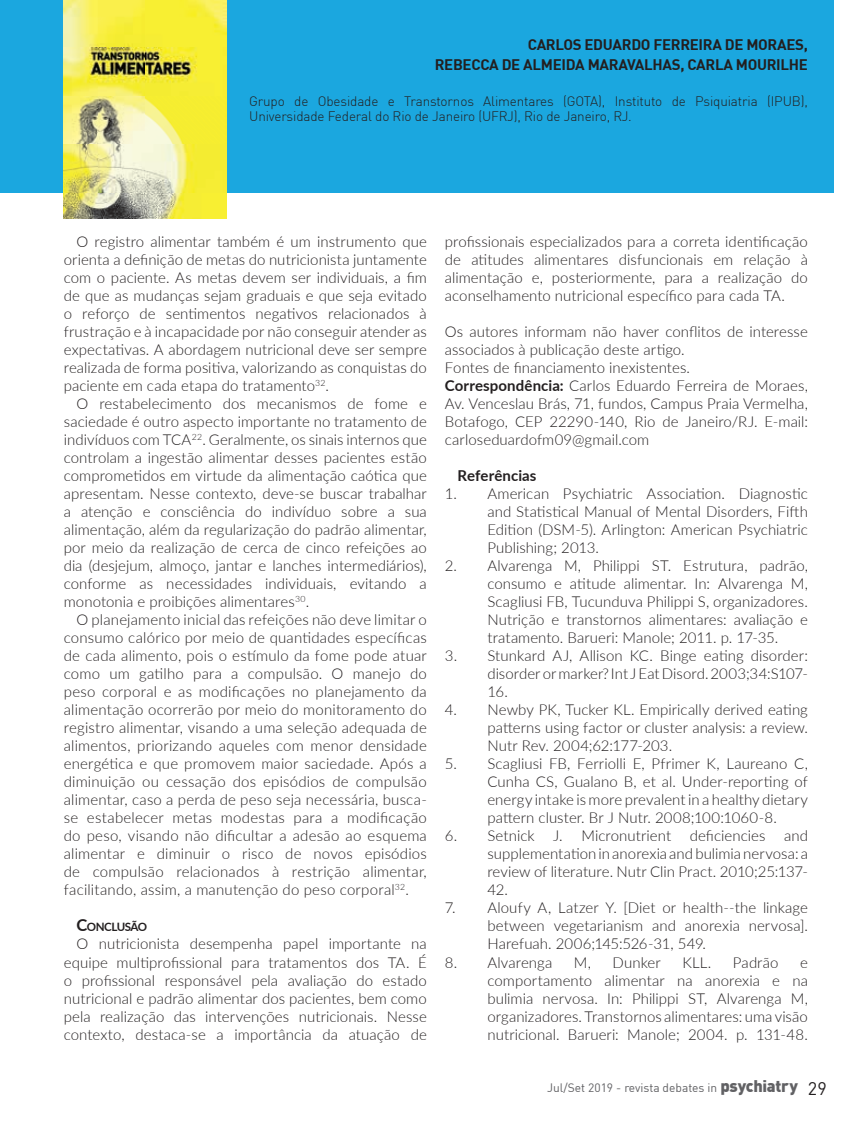
<style>
.page{position:relative;width:859px;height:1132px;background:#fff}
.page>*{position:absolute;margin:0;border:0;box-sizing:border-box;transform-origin:0 0}
.t1{font:300 15px/18px "Lato";letter-spacing:.005em;color:#231f20;text-align:justify}
.t2{font:700 15px/19.5px "DIN";letter-spacing:-.02em;color:#231f20;text-align:right}
.t3{font:700 15px "Lato";letter-spacing:.005em;color:#231f20}
.t4{font:300 13.5px/15px "DIN";letter-spacing:-.01em;color:#231f20}
.t5{font:12px "DIN";color:#616164}
.t6{font:700 11.55px "Lato";letter-spacing:-.045em;color:#231f20}
.s1{font-size:16.5px}
.s2{font-weight:700}
.s3{font-weight:900;font-size:16.5px}
.s4{font-size:18px;color:#231f20}
</style>
<div class="page">
<div style="left:0;top:0;width:833px;height:192px;background:#1ba7df"></div>
<img style="left:64px;top:0;width:163px;height:218px">
<p class="t2" style="left:435px;top:36px;width:375px">CARLOS EDUARDO FERREIRA DE MORAES,<br>REBECCA DE ALMEIDA MARAVALHAS, CARLA MOURILHE</p>
<p class="t4" style="left:249px;top:95px;width:560px">Grupo de Obesidade e Transtornos Alimentares (GOTA), Instituto de Psiquiatria (IPUB),<br>Universidade Federal do Rio de Janeiro (UFRJ), Rio de Janeiro, RJ.</p>
<p class="t1" style="left:64px;top:232px;width:365px;text-indent:13px">O registro alimentar também é um instrumento que orienta a definição de metas do nutricionista juntamente com o paciente. As metas devem ser individuais, a fim de que as mudanças sejam graduais e que seja evitado o reforço de sentimentos negativos relacionados à frustração e à incapacidade por não conseguir atender as expectativas. A abordagem nutricional deve ser sempre realizada de forma positiva, valorizando as conquistas do paciente em cada etapa do tratamento<sup>32</sup>.</p>
<p class="t1" style="left:64px;top:394px;width:365px;text-indent:13px">O restabelecimento dos mecanismos de fome e saciedade é outro aspecto importante no tratamento de indivíduos com TCA<sup>22</sup>. Geralmente, os sinais internos que controlam a ingestão alimentar desses pacientes estão comprometidos em virtude da alimentação caótica que apresentam. Nesse contexto, deve-se buscar trabalhar a atenção e consciência do indivíduo sobre a sua alimentação, além da regularização do padrão alimentar, por meio da realização de cerca de cinco refeições ao dia (desjejum, almoço, jantar e lanches intermediários), conforme as necessidades individuais, evitando a monotonia e proibições alimentares<sup>30</sup>.</p>
<p class="t1" style="left:64px;top:610px;width:365px;text-indent:13px">O planejamento inicial das refeições não deve limitar o consumo calórico por meio de quantidades específicas de cada alimento, pois o estímulo da fome pode atuar como um gatilho para a compulsão. O manejo do peso corporal e as modificações no planejamento da alimentação ocorrerão por meio do monitoramento do registro alimentar, visando a uma seleção adequada de alimentos, priorizando aqueles com menor densidade energética e que promovem maior saciedade. Após a diminuição ou cessação dos episódios de compulsão alimentar, caso a perda de peso seja necessária, busca&shy;se estabelecer metas modestas para a modificação do peso, visando não dificultar a adesão ao esquema alimentar e diminuir o risco de novos episódios de compulsão relacionados à restrição alimentar, facilitando, assim, a manutenção do peso corporal<sup>32</sup>.</p>
<p class="t6" style="left:77px;top:918px;width:72px"><span class="s1">C</span>ONCLUSÃO</p>
<p class="t1" style="left:64px;top:934px;width:365px;text-indent:13px">O nutricionista desempenha papel importante na equipe multiprofissional para tratamentos dos TA. É o profissional responsável pela avaliação do estado nutricional e padrão alimentar dos pacientes, bem como pela realização das intervenções nutricionais. Nesse contexto, destaca-se a importância da atuação de</p>
<p class="t1" style="left:445px;top:232px;width:365px">profissionais especializados para a correta identificação de atitudes alimentares disfuncionais em relação à alimentação e, posteriormente, para a realização do aconselhamento nutricional específico para cada TA.</p>
<p class="t1" style="left:445px;top:322px;width:365px;text-align:left">Os autores informam não haver conflitos de interesse associados à publicação deste artigo.<br>Fontes de financiamento inexistentes.<br><span class="s2">Correspondência:</span> Carlos Eduardo Ferreira de Moraes, Av. Venceslau Brás, 71, fundos, Campus Praia Vermelha, Botafogo, CEP 22290-140, Rio de Janeiro/RJ. E-mail: carloseduardofm09@gmail.com</p>
<p class="t3" style="left:458px;top:464px;width:80px">Referências</p>
<p class="t1" style="left:487px;top:484px;width:322px;text-indent:-43px">1. American Psychiatric Association. Diagnostic and Statistical Manual of Mental Disorders, Fifth Edition (DSM-5). Arlington: American Psychiatric Publishing; 2013.</p>
<p class="t1" style="left:487px;top:556px;width:322px;text-indent:-43px">2. Alvarenga M, Philippi ST. Estrutura, padrão, consumo e atitude alimentar. In: Alvarenga M, Scagliusi FB, Tucunduva Philippi S, organizadores.<br>Nutrição e transtornos alimentares: avaliação e tratamento. Barueri: Manole; 2011. p. 17-35.</p>
<p class="t1" style="left:487px;top:646px;width:322px;text-indent:-43px">3. Stunkard AJ, Allison KC. Binge eating disorder: disorder or marker? Int J Eat Disord. 2003;34:S107- 16.</p>
<p class="t1" style="left:487px;top:700px;width:322px;text-indent:-43px">4. Newby PK, Tucker KL. Empirically derived eating patterns using factor or cluster analysis: a review.<br>Nutr Rev. 2004;62:177-203.</p>
<p class="t1" style="left:487px;top:754px;width:322px;text-indent:-43px">5. Scagliusi FB, Ferriolli E, Pfrimer K, Laureano C, Cunha CS, Gualano B, et al. Under-reporting of energy intake is more prevalent in a healthy dietary pattern cluster. Br J Nutr. 2008;100:1060-8.</p>
<p class="t1" style="left:487px;top:826px;width:322px;text-indent:-43px">6. Setnick J. Micronutrient deficiencies and supplementation in anorexia and bulimia nervosa: a review of literature. Nutr Clin Pract. 2010;25:137- 42.</p>
<p class="t1" style="left:487px;top:898px;width:322px;text-indent:-43px">7. Aloufy A, Latzer Y. [Diet or health--the linkage between vegetarianism and anorexia nervosa].<br>Harefuah. 2006;145:526-31, 549.</p>
<p class="t1" style="left:445px;top:952px;width:109px">8. Alvarenga</p>
<p class="t1" style="left:574px;top:952px;width:19px">M,</p>
<p class="t1" style="left:613px;top:952px;width:50px">Dunker</p>
<p class="t1" style="left:682px;top:952px;width:30px">KLL.</p>
<p class="t1" style="left:733px;top:952px;width:47px">Padrão</p>
<p class="t1" style="left:487px;top:952px;width:322px;text-indent:313px">e comportamento alimentar na anorexia e na bulimia nervosa. In: Philippi ST, Alvarenga M, organizadores. Transtornos alimentares: uma visão nutricional. Barueri: Manole; 2004. p. 131-48.</p>
<p class="t5" style="left:547px;top:1082px;width:281px">Jul/Set 2019 - revista debates in <span class="s3">psychiatry</span> <span class="s4">29</span></p>
</div>
